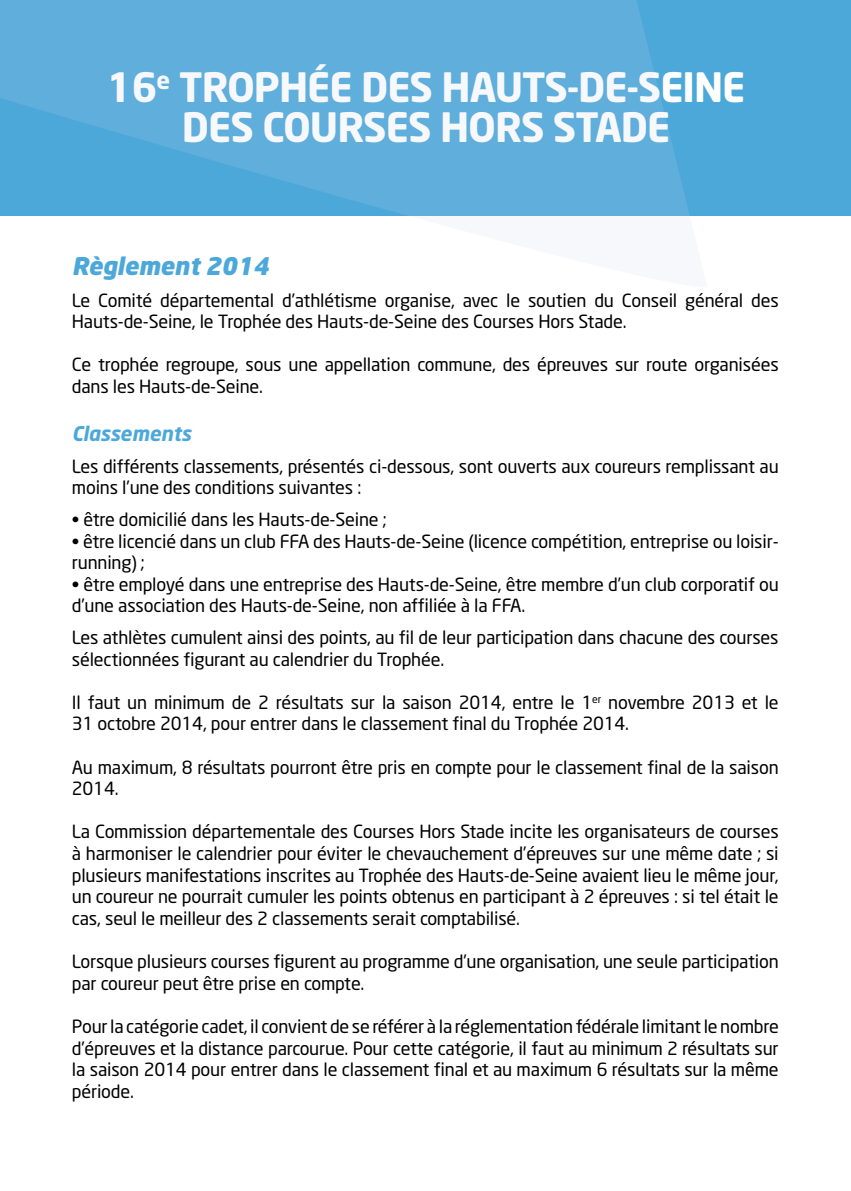
<style>
.page{position:relative;width:851px;height:1191px;background:#fff}
.page>*{position:absolute;margin:0;border:0;box-sizing:border-box;transform-origin:0 0}
.t1{font:700 40px/40px "Neo Sans";letter-spacing:-.025em;color:#fff;text-align:center}
.t2{font:italic 900 24px "Neo Sans";letter-spacing:-.005em;color:#4da8da}
.t3{font:italic 700 20px "Neo Sans";letter-spacing:-.005em;color:#4da8da}
.t4{font:18px/21.6px "Neo Sans";letter-spacing:-.01em;color:#000}
</style>
<div class="page">
<div style="left:0;top:0;width:850px;height:215px;background:#4da8da"></div>
<svg style="left:0;top:0;width:707px;height:216px;fill:#5faedc"></svg>
<h1 class="t1" style="left:107px;top:66px;width:640px">16<sup>E</sup> TROPHÉE DES HAUTS-DE-SEINE<br>DES COURSES HORS STADE</h1>
<h2 class="t2" style="left:72px;top:250px;width:198px">Règlement 2014</h2>
<p class="t4" style="left:72px;top:289px;width:708px">Le Comité départemental d’athlétisme organise, avec le soutien du Conseil général des<br>Hauts-de-Seine, le Trophée des Hauts-de-Seine des Courses Hors Stade.</p>
<p class="t4" style="left:72px;top:354px;width:708px">Ce trophée regroupe, sous une appellation commune, des épreuves sur route organisées dans les Hauts-de-Seine.</p>
<p class="t3" style="left:72px;top:421px;width:121px">Classements</p>
<p class="t4" style="left:72px;top:455px;width:708px">Les différents classements, présentés ci-dessous, sont ouverts aux coureurs remplissant au moins l’une des conditions suivantes :</p>
<p class="t4" style="left:72px;top:508px;width:316px">• être domicilié dans les Hauts-de-Seine ;</p>
<p class="t4" style="left:72px;top:530px;width:708px">• être licencié dans un club FFA des Hauts-de-Seine (licence compétition, entreprise ou loisir&shy;running) ;</p>
<p class="t4" style="left:72px;top:573px;width:708px">• être employé dans une entreprise des Hauts-de-Seine, être membre d’un club corporatif ou d’une association des Hauts-de-Seine, non affiliée à la FFA.</p>
<p class="t4" style="left:72px;top:626px;width:708px">Les athlètes cumulent ainsi des points, au fil de leur participation dans chacune des courses sélectionnées figurant au calendrier du Trophée.</p>
<p class="t4" style="left:72px;top:691px;width:708px">Il faut un minimum de 2 résultats sur la saison 2014, entre le 1<sup>er</sup> novembre 2013 et le<br>31 octobre 2014, pour entrer dans le classement final du Trophée 2014.</p>
<p class="t4" style="left:72px;top:756px;width:708px">Au maximum, 8 résultats pourront être pris en compte pour le classement final de la saison<br>2014.</p>
<p class="t4" style="left:72px;top:820px;width:708px;text-align:justify">La Commission départementale des Courses Hors Stade incite les organisateurs de courses à harmoniser le calendrier pour éviter le chevauchement d’épreuves sur une même date ; si plusieurs manifestations inscrites au Trophée des Hauts-de-Seine avaient lieu le même jour, un coureur ne pourrait cumuler les points obtenus en participant à 2 épreuves : si tel était le cas, seul le meilleur des 2 classements serait comptabilisé.</p>
<p class="t4" style="left:72px;top:950px;width:708px">Lorsque plusieurs courses figurent au programme d’une organisation, une seule participation par coureur peut être prise en compte.</p>
<p class="t4" style="left:72px;top:1015px;width:708px;text-align:justify">Pour la catégorie cadet, il convient de se référer à la réglementation fédérale limitant le nombre d’épreuves et la distance parcourue. Pour cette catégorie, il faut au minimum 2 résultats sur la saison 2014 pour entrer dans le classement final et au maximum 6 résultats sur la même période.</p>
</div>
